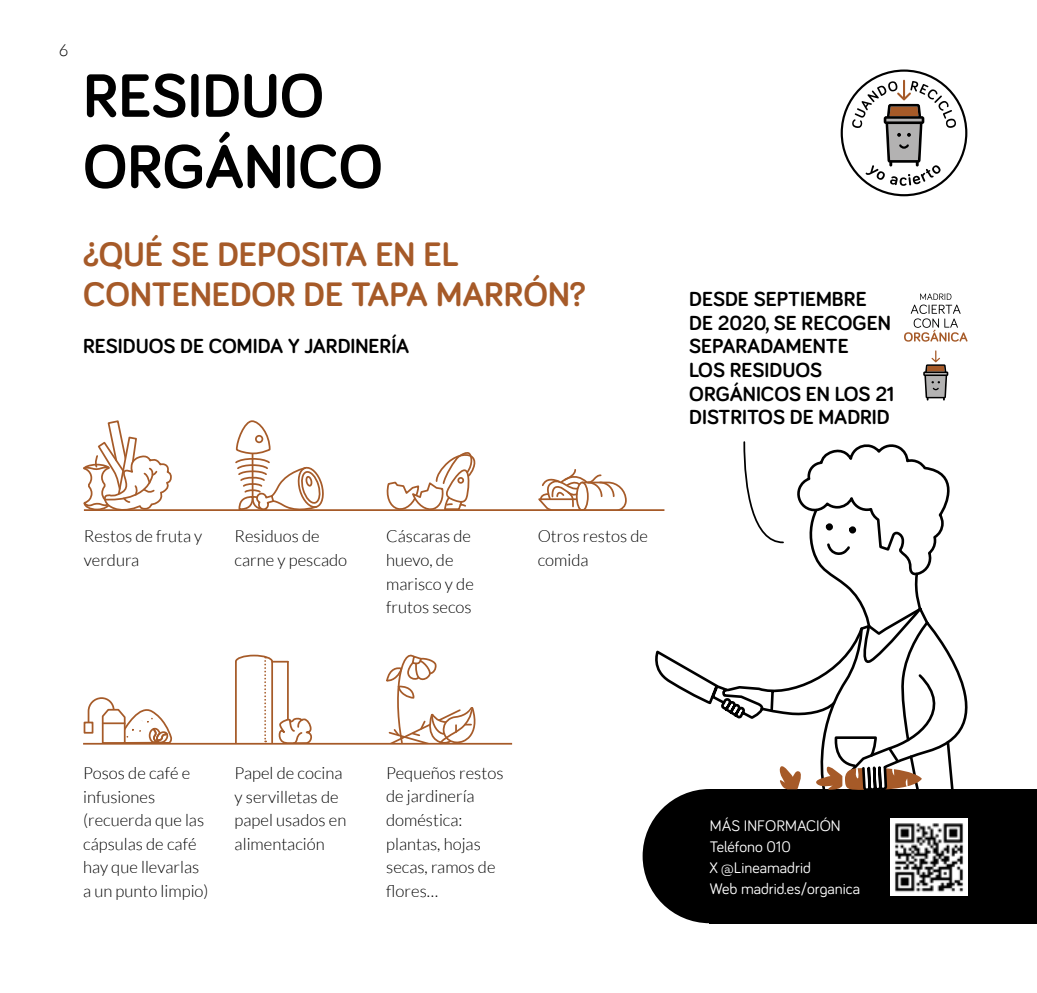
<style>
.page{position:relative;width:1037px;height:993px;background:#fff}
.page>*{position:absolute;margin:0;border:0;box-sizing:border-box;transform-origin:0 0}
.t1{font:700 63px/70.9px "Bariol";color:#000}
.t2{font:700 35px/40.2px "Bariol";color:#a65a28}
.t3{font:700 21px/23.6px "Bariol";color:#000}
.t4{font:300 16.62px/23.6px "Lato";color:#000}
.t5{font:15.75px/21px "Bariol";color:#fff}
</style>
<div class="page">
<div style="left:710px;top:788px;width:327px;height:134px;background:#000"></div>
<div style="left:642px;top:788px;width:135px;height:134px;background:#000;border-radius:50%"></div>
<hr style="left:1036px;top:0;width:1px;height:992px;background:#e9e9e9">
<svg style="left:655px;top:650px;width:313px;height:69px"></svg>
<hr style="left:84px;top:509px;width:580px;height:2px;background:#a65a28">
<hr style="left:83px;top:742px;width:429px;height:2px;background:#a65a28">
<svg style="left:840px;top:69px;width:127px;height:127px"></svg>
<svg style="left:83px;top:420px;width:88px;height:89px"></svg>
<div style="left:84px;top:721px;width:9px;height:12px;border:2px solid #a65b29"></div>
<svg style="left:87px;top:697px;width:85px;height:45px"></svg>
<svg style="left:235px;top:420px;width:89px;height:89px"></svg>
<svg style="left:235px;top:654px;width:77px;height:88px"></svg>
<svg style="left:386px;top:452px;width:89px;height:57px"></svg>
<svg style="left:386px;top:654px;width:89px;height:88px"></svg>
<svg style="left:538px;top:469px;width:89px;height:41px"></svg>
<svg style="left:742px;top:293px;width:225px;height:631px"></svg>
<p class="t4" style="left:59px;top:38px;width:11px">6</p>
<h1 class="t1" style="left:83px;top:58px;width:301px">RESIDUO<br>ORGÁNICO</h1>
<h2 class="t2" style="left:83px;top:232px;width:504px">¿QUÉ SE DEPOSITA EN EL<br>CONTENEDOR DE TAPA MARRÓN?</h2>
<p class="t3" style="left:83px;top:333px;width:328px">RESIDUOS DE COMIDA Y JARDINERÍA</p>
<p class="t4" style="left:84px;top:524px;width:120px">Restos de fruta y verdura</p>
<p class="t4" style="left:235px;top:524px;width:114px">Residuos de carne y pescado</p>
<p class="t4" style="left:386px;top:524px;width:89px">Cáscaras de huevo, de marisco y de frutos secos</p>
<p class="t4" style="left:538px;top:524px;width:112px">Otros restos de comida</p>
<p class="t3" style="left:689px;top:286px;width:207px">DESDE SEPTIEMBRE<br>DE 2020, SE RECOGEN<br>SEPARADAMENTE<br>LOS RESIDUOS<br>ORGÁNICOS EN LOS 21<br>DISTRITOS DE MADRID</p>
<p class="t4" style="left:83px;top:760px;width:127px">Posos de café e infusiones (recuerda que las cápsulas de café hay que llevarlas a un punto limpio)</p>
<p class="t4" style="left:235px;top:760px;width:113px">Papel de cocina y servilletas de papel usados en alimentación</p>
<p class="t4" style="left:386px;top:760px;width:119px">Pequeños restos de jardinería doméstica: plantas, hojas secas, ramos de flores…</p>
<p class="t5" style="left:710px;top:813px;width:152px">MÁS INFORMACIÓN<br>Teléfono 010<br>X @Lineamadrid<br>Web madrid.es/organica</p>
</div>
